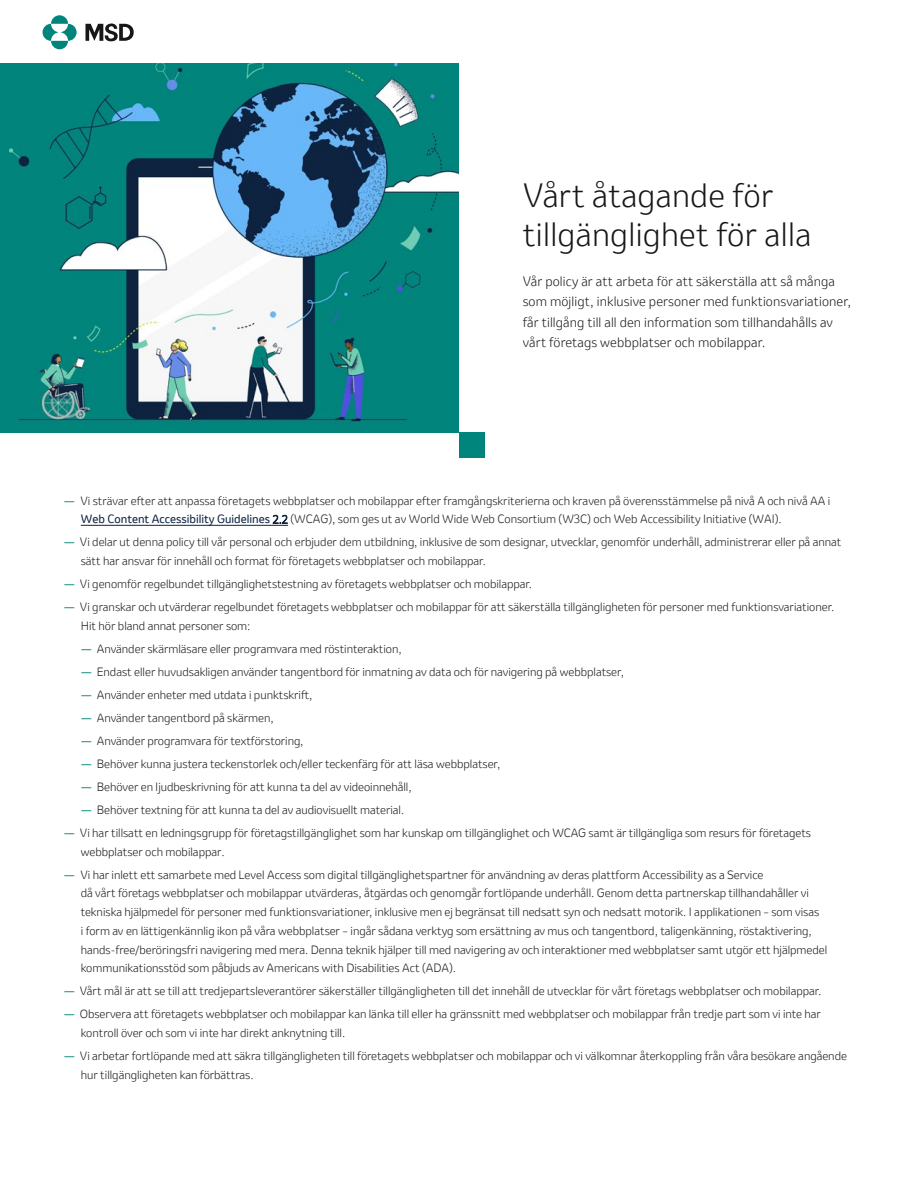
<style>
.page{position:relative;width:918px;height:1188px;background:#fff}
.page>*{position:absolute;margin:0;border:0;box-sizing:border-box;transform-origin:0 0}
.t1{font:300 31.5px/39px "Invention";letter-spacing:.01em;color:#171717}
.t2{font:300 12.75px/20.2px "Invention";letter-spacing:.01em;color:#171717}
.t3{font:300 11.25px/18.8px "Invention";color:#171717}
.t4{font:11.25px "Invention";color:#00857d}
.s1{font-weight:400;color:#0d2440}
.s2{font-family:"Open Sans";color:#0d2440}
.s3{font-weight:400;color:#00857d}
</style>
<div class="page">
<div style="left:459px;top:432px;width:26px;height:26px;background:#00857d"></div>
<hr style="left:81px;top:525px;width:207px;height:1px;background:#0d2440">
<svg style="left:43px;top:15px;width:34px;height:34px"></svg>
<svg style="left:86px;top:24px;width:48px;height:17px"></svg>
<img style="left:0;top:64px;width:459px;height:368px">
<h1 class="t1" style="left:523px;top:175px;width:290px">Vårt åtagande för tillgänglighet för alla</h1>
<p class="t2" style="left:523px;top:271px;width:330px">Vår policy är att arbeta för att säkerställa att så många som möjligt, inklusive personer med funktionsvariationer, får tillgång till all den information som tillhandahålls av vårt företags webbplatser och mobilappar.</p>
<p class="t4" style="left:64px;top:492px;width:13px">—</p>
<p class="t3" style="left:80px;top:491px;width:752px">Vi strävar efter att anpassa företagets webbplatser och mobilappar efter framgångskriterierna och kraven på överensstämmelse på nivå A och nivå AA i<br><span class="s1">Web Content Accessibility Guidelines</span> <span class="s2">2.2</span> (WCAG), som ges ut av World Wide Web Consortium (W3C) och Web Accessibility Initiative (WAI).</p>
<p class="t3" style="left:81px;top:533px;width:762px;text-indent:-17px"><span class="s3">—</span> Vi delar ut denna policy till vår personal och erbjuder dem utbildning, inklusive de som designar, utvecklar, genomför underhåll, administrerar eller på annat sätt har ansvar för innehåll och format för företagets webbplatser och mobilappar.</p>
<p class="t3" style="left:64px;top:574px;width:470px"><span class="s3">—</span> Vi genomför regelbundet tillgänglighetstestning av företagets webbplatser och mobilappar.</p>
<p class="t3" style="left:81px;top:597px;width:755px;text-indent:-17px"><span class="s3">—</span> Vi granskar och utvärderar regelbundet företagets webbplatser och mobilappar för att säkerställa tillgängligheten för personer med funktionsvariationer.<br>Hit hör bland annat personer som:</p>
<p class="t3" style="left:81px;top:639px;width:323px"><span class="s3">—</span> Använder skärmläsare eller programvara med röstinteraktion,</p>
<p class="t3" style="left:81px;top:662px;width:545px"><span class="s3">—</span> Endast eller huvudsakligen använder tangentbord för inmatning av data och för navigering på webbplatser,</p>
<p class="t3" style="left:81px;top:685px;width:233px"><span class="s3">—</span> Använder enheter med utdata i punktskrift,</p>
<p class="t3" style="left:81px;top:708px;width:195px"><span class="s3">—</span> Använder tangentbord på skärmen,</p>
<p class="t3" style="left:81px;top:731px;width:224px"><span class="s3">—</span> Använder programvara för textförstoring,</p>
<p class="t3" style="left:81px;top:754px;width:421px"><span class="s3">—</span> Behöver kunna justera teckenstorlek och/eller teckenfärg för att läsa webbplatser,</p>
<p class="t3" style="left:81px;top:777px;width:332px"><span class="s3">—</span> Behöver en ljudbeskrivning för att kunna ta del av videoinnehåll,</p>
<p class="t3" style="left:81px;top:800px;width:325px"><span class="s3">—</span> Behöver textning för att kunna ta del av audiovisuellt material.</p>
<p class="t3" style="left:81px;top:823px;width:732px;text-indent:-17px"><span class="s3">—</span> Vi har tillsatt en ledningsgrupp för företagstillgänglighet som har kunskap om tillgänglighet och WCAG samt är tillgängliga som resurs för företagets webbplatser och mobilappar.</p>
<p class="t3" style="left:81px;top:865px;width:748px;text-indent:-17px"><span class="s3">—</span> Vi har inlett ett samarbete med Level Access som digital tillgänglighetspartner för användning av deras plattform Accessibility as a Service<br>då vårt företags webbplatser och mobilappar utvärderas, åtgärdas och genomgår fortlöpande underhåll. Genom detta partnerskap tillhandahåller vi tekniska hjälpmedel för personer med funktionsvariationer, inklusive men ej begränsat till nedsatt syn och nedsatt motorik. I applikationen – som visas<br>i form av en lättigenkännlig ikon på våra webbplatser – ingår sådana verktyg som ersättning av mus och tangentbord, taligenkänning, röstaktivering, hands-free/beröringsfri navigering med mera. Denna teknik hjälper till med navigering av och interaktioner med webbplatser samt utgör ett hjälpmedel kommunikationsstöd som påbjuds av Americans with Disabilities Act (ADA).</p>
<p class="t3" style="left:64px;top:982px;width:759px"><span class="s3">—</span> Vårt mål är att se till att tredjepartsleverantörer säkerställer tillgängligheten till det innehåll de utvecklar för vårt företags webbplatser och mobilappar.</p>
<p class="t3" style="left:81px;top:1005px;width:742px;text-indent:-17px"><span class="s3">—</span> Observera att företagets webbplatser och mobilappar kan länka till eller ha gränssnitt med webbplatser och mobilappar från tredje part som vi inte har kontroll över och som vi inte har direkt anknytning till.</p>
<p class="t3" style="left:81px;top:1047px;width:768px;text-indent:-17px"><span class="s3">—</span> Vi arbetar fortlöpande med att säkra tillgängligheten till företagets webbplatser och mobilappar och vi välkomnar återkoppling från våra besökare angående hur tillgängligheten kan förbättras.</p>
</div>
